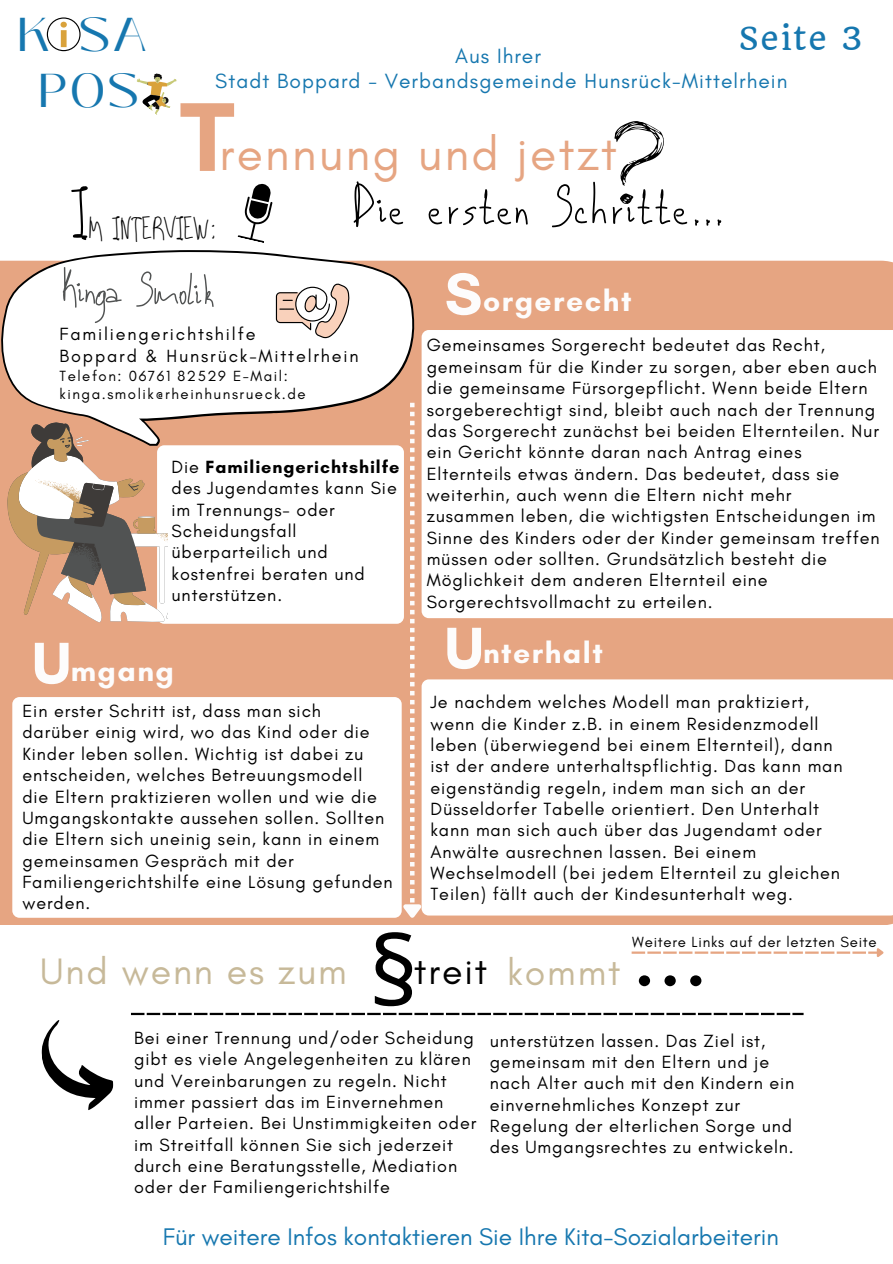
<style>
.page{position:relative;width:893px;height:1264px;background:#fff}
.page>*{position:absolute;margin:0;border:0;box-sizing:border-box;transform-origin:0 0}
.t1{font:700 99.45px "Glacial Indifference";color:#e6a582}
.t2{font:96.15px "Glacial Indifference";color:#000}
.t3{font:96.15px "Noto Sans";color:#000}
.t4{font:76.5px "Aka Acid GR Real Adult";color:#000}
.t5{font:63px "Aka Acid GR Real Adult";letter-spacing:.05em;color:#000}
.t6{font:700 59.85px "Glacial Indifference";color:#fdfcfc}
.t7{font:51.75px "Aka Acid GR Real Adult";color:#515353}
.t8{font:48px "Glacial Indifference";letter-spacing:.05em;color:#e6a582}
.t9{font:47.25px/55.9px "Black Mango";color:#1677af;text-align:center}
.t10{font:37.5px "Glacial Indifference";letter-spacing:.05em;color:#c7b999}
.t11{font:37.5px "Glacial Indifference";letter-spacing:.05em;color:#000}
.t12{font:34.5px "Aka Acid GR Real Adult";color:#000}
.t13{font:31.35px "Quando";letter-spacing:.05em;color:#1677af}
.t14{font:700 30px "Glacial Indifference";letter-spacing:.05em;color:#fdfcfc}
.t15{font:24.45px "Glacial Indifference";color:#1677af}
.t16{font:21px/24.8px "Glacial Indifference";letter-spacing:.05em;color:#1677af;text-align:center}
.t17{font:18px/21.3px "Glacial Indifference";letter-spacing:.05em;color:#000}
.t18{font:18px/22.5px "Glacial Indifference";letter-spacing:.105em;color:#000}
.t19{font:15px/18px "Glacial Indifference";letter-spacing:.105em;color:#000}
.t20{font:15px "Glacial Indifference";letter-spacing:.05em;color:#000}
.s1{font-weight:700}
.s2{font-size:59.85px}
.s3{color:#c7b999}
</style>
<div class="page">
<svg style="left:136px;top:73px;width:41px;height:42px"></svg>
<div style="left:47px;top:17px;width:34px;height:34px;border:1px solid #000;border-radius:50%"></div>
<svg style="left:60px;top:22px;width:7px;height:25px"></svg>
<div style="left:0;top:261px;width:892px;height:663px;background:#e6a582"></div>
<svg style="left:421px;top:330px;width:471px;height:288px"></svg>
<svg style="left:425px;top:679px;width:467px;height:236px"></svg>
<svg style="left:0;top:250px;width:415px;height:196px"></svg>
<svg style="left:276px;top:283px;width:74px;height:55px"></svg>
<div style="left:157px;top:445px;width:246px;height:178px;background:#fff;border-radius:7px"></div>
<svg style="left:614px;top:121px;width:50px;height:83px"></svg>
<svg style="left:237px;top:183px;width:36px;height:60px"></svg>
<svg style="left:396px;top:403px;width:29px;height:520px"></svg>
<svg style="left:3px;top:420px;width:164px;height:203px"></svg>
<svg style="left:41px;top:1020px;width:73px;height:90px"></svg>
<svg style="left:131px;top:1012px;width:29px;height:3px"></svg>
<hr style="left:162px;top:1012px;width:14px;height:3px;background:#000">
<hr style="left:178px;top:1012px;width:14px;height:3px;background:#000">
<svg style="left:194px;top:1012px;width:29px;height:3px"></svg>
<hr style="left:225px;top:1012px;width:14px;height:3px;background:#000">
<hr style="left:241px;top:1012px;width:14px;height:3px;background:#000">
<svg style="left:257px;top:1012px;width:29px;height:3px"></svg>
<hr style="left:288px;top:1012px;width:14px;height:3px;background:#000">
<hr style="left:304px;top:1012px;width:14px;height:3px;background:#000">
<svg style="left:320px;top:1012px;width:29px;height:3px"></svg>
<hr style="left:351px;top:1012px;width:14px;height:3px;background:#000">
<svg style="left:367px;top:1012px;width:29px;height:3px"></svg>
<hr style="left:398px;top:1012px;width:14px;height:3px;background:#000">
<hr style="left:414px;top:1012px;width:14px;height:3px;background:#000">
<svg style="left:430px;top:1012px;width:29px;height:3px"></svg>
<hr style="left:461px;top:1012px;width:14px;height:3px;background:#000">
<hr style="left:477px;top:1012px;width:14px;height:3px;background:#000">
<svg style="left:493px;top:1012px;width:29px;height:3px"></svg>
<hr style="left:524px;top:1012px;width:14px;height:3px;background:#000">
<hr style="left:540px;top:1012px;width:14px;height:3px;background:#000">
<svg style="left:556px;top:1012px;width:29px;height:3px"></svg>
<hr style="left:587px;top:1012px;width:14px;height:3px;background:#000">
<hr style="left:603px;top:1012px;width:14px;height:3px;background:#000">
<svg style="left:619px;top:1012px;width:29px;height:3px"></svg>
<hr style="left:650px;top:1012px;width:14px;height:3px;background:#000">
<hr style="left:666px;top:1012px;width:14px;height:3px;background:#000">
<svg style="left:682px;top:1012px;width:29px;height:3px"></svg>
<hr style="left:713px;top:1012px;width:14px;height:3px;background:#000">
<hr style="left:729px;top:1012px;width:14px;height:3px;background:#000">
<svg style="left:745px;top:1012px;width:13px;height:3px"></svg>
<hr style="left:760px;top:1012px;width:14px;height:3px;background:#000">
<hr style="left:776px;top:1012px;width:14px;height:3px;background:#000">
<svg style="left:792px;top:1012px;width:11px;height:3px"></svg>
<div style="left:12px;top:697px;width:389px;height:220px;background:#fff;border-radius:7px"></div>
<svg style="left:631px;top:948px;width:253px;height:9px"></svg>
<h3 class="t9" style="left:17px;top:7px;width:131px">K SA<br>POS</h3>
<h3 class="t13" style="left:738px;top:19px;width:126px">Seite 3</h3>
<p class="t16" style="left:215px;top:43px;width:573px">Aus Ihrer<br>Stadt Boppard - Verbandsgemeinde Hunsrück-Mittelrhein</p>
<h1 class="t1" style="left:180px;top:76px;width:56px">T</h1>
<h3 class="t8" style="left:219px;top:124px;width:399px">rennung und jetzt</h3>
<h3 class="t5" style="left:354px;top:174px;width:369px">Die ersten Schritte...</h3>
<h3 class="t4" style="left:72px;top:176px;width:18px">I</h3>
<h3 class="t12" style="left:88px;top:211px;width:128px">M INTERVIEW:</h3>
<h3 class="t7" style="left:61px;top:261px;width:155px;rotate:1deg">Kinga Smolik</h3>
<p class="t18" style="left:60px;top:322px;width:300px">Familiengerichtshilfe<br>Boppard &amp; Hunsrück-Mittelrhein</p>
<p class="t19" style="left:60px;top:367px;width:247px">Telefon: 06761 82529 E-Mail: kinga.smolik@rheinhunsrueck.de</p>
<p class="t17" style="left:171px;top:456px;width:229px">Die <span class="s1">Familiengerichtshilfe </span>des Jugendamtes kann Sie im Trennungs- oder<br>Scheidungsfall überparteilich und kostenfrei beraten und unterstützen.</p>
<h3 class="t14" style="left:32px;top:652px;width:143px"><span class="s2">U</span>mgang</h3>
<p class="t17" style="left:22px;top:700px;width:372px">Ein erster Schritt ist, dass man sich<br>darüber einig wird, wo das Kind oder die Kinder leben sollen. Wichtig ist dabei zu entscheiden, welches Betreuungsmodell die Eltern praktizieren wollen und wie die Umgangskontakte aussehen sollen. Sollten die Eltern sich uneinig sein, kann in einem gemeinsamen Gespräch mit der Familiengerichtshilfe eine Lösung gefunden werden.</p>
<h3 class="t6" style="left:444px;top:257px;width:39px">S</h3>
<h3 class="t14" style="left:483px;top:283px;width:150px">orgerecht</h3>
<p class="t17" style="left:426px;top:334px;width:454px">Gemeinsames Sorgerecht bedeutet das Recht, gemeinsam für die Kinder zu sorgen, aber eben auch die gemeinsame Fürsorgepflicht. Wenn beide Eltern sorgeberechtigt sind, bleibt auch nach der Trennung das Sorgerecht zunächst bei beiden Elternteilen. Nur ein Gericht könnte daran nach Antrag eines Elternteils etwas ändern. Das bedeutet, dass sie weiterhin, auch wenn die Eltern nicht mehr zusammen leben, die wichtigsten Entscheidungen im Sinne des Kinders oder der Kinder gemeinsam treffen müssen oder sollten. Grundsätzlich besteht die Möglichkeit dem anderen Elternteil eine Sorgerechtsvollmacht zu erteilen.</p>
<h3 class="t14" style="left:444px;top:634px;width:160px"><span class="s2">U</span>nterhalt</h3>
<p class="t17" style="left:430px;top:691px;width:413px">Je nachdem welches Modell man praktiziert, wenn die Kinder z.B. in einem Residenzmodell leben (überwiegend bei einem Elternteil), dann ist der andere unterhaltspflichtig. Das kann man eigenständig regeln, indem man sich an der Düsseldorfer Tabelle orientiert. Den Unterhalt kann man sich auch über das Jugendamt oder Anwälte ausrechnen lassen. Bei einem Wechselmodell (bei jedem Elternteil zu gleichen Teilen) fällt auch der Kindesunterhalt weg.</p>
<h3 class="t10" style="left:40px;top:948px;width:308px">Und wenn es zum</h3>
<h2 class="t3" style="left:369px;top:902px;width:51px">§</h2>
<h3 class="t11" style="left:414px;top:948px;width:208px">treit <span class="s3">kommt</span></h3>
<p class="t20" style="left:632px;top:932px;width:246px">Weitere Links auf der letzten Seite</p>
<h2 class="t2" style="left:631px;top:893px;width:78px">...</h2>
<p class="t17" style="left:134px;top:1026px;width:344px">Bei einer Trennung und/oder Scheidung gibt es viele Angelegenheiten zu klären und Vereinbarungen zu regeln. Nicht immer passiert das im Einvernehmen aller Parteien. Bei Unstimmigkeiten oder im Streitfall können Sie sich jederzeit durch eine Beratungsstelle, Mediation oder der Familiengerichtshilfe</p>
<p class="t17" style="left:489px;top:1029px;width:306px">unterstützen lassen. Das Ziel ist, gemeinsam mit den Eltern und je nach Alter auch mit den Kindern ein einvernehmliches Konzept zur Regelung der elterlichen Sorge und des Umgangsrechtes zu entwickeln.</p>
<h3 class="t15" style="left:163px;top:1221px;width:617px">Für weitere Infos kontaktieren Sie Ihre Kita-Sozialarbeiterin</h3>
</div>
